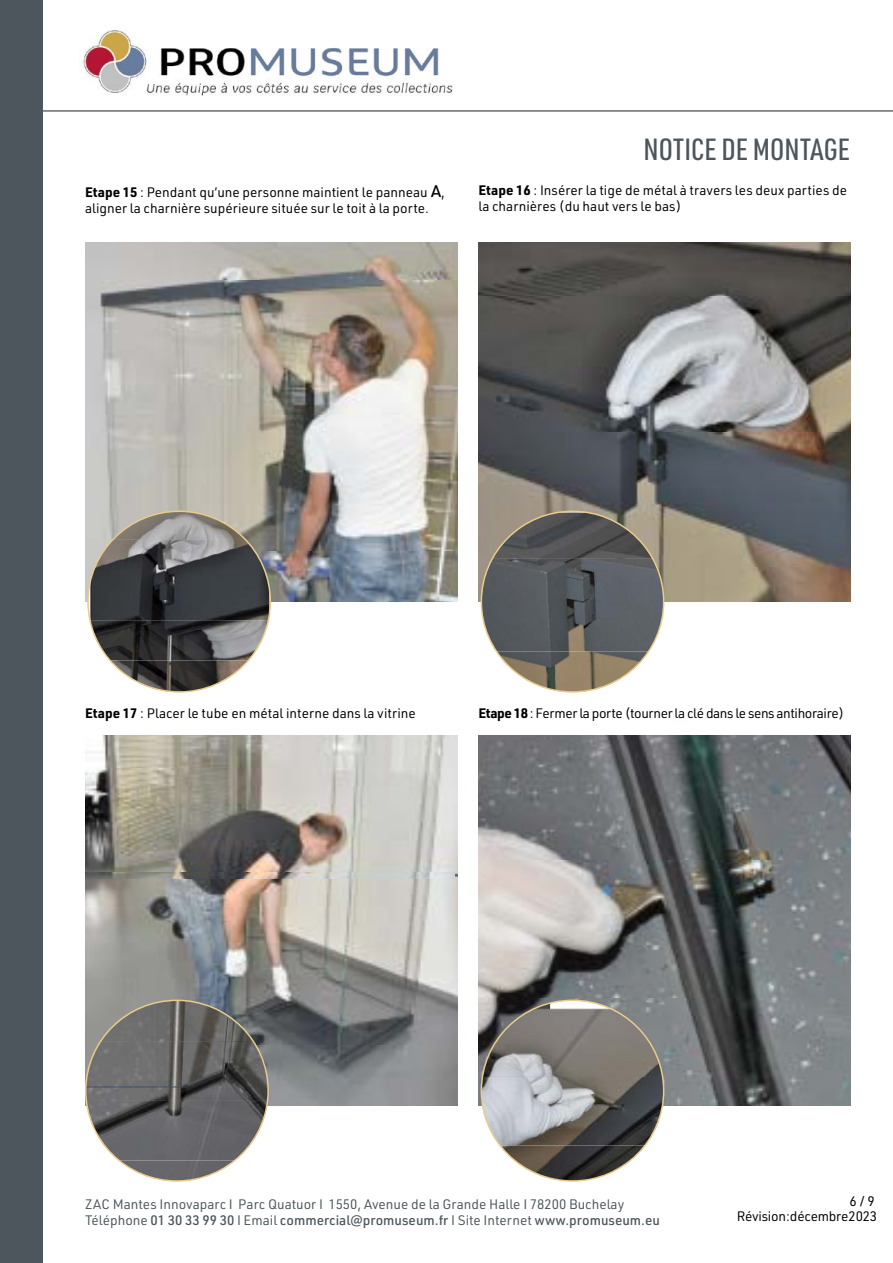
<style>
.page{position:relative;width:893px;height:1263px;background:#fff}
.page>*{position:absolute;margin:0;border:0;box-sizing:border-box;transform-origin:0 0}
.t1{font:500 30px "URWDIN Cond";color:#4c565c}
.t2{font:13.5px/16.2px "URWDIN";color:#000}
.t3{font:13.5px/16.2px "URWDIN";color:#4c565c}
.t4{font:13.5px "URWDIN";letter-spacing:-.03em;color:#000}
.t5{font:13.5px/14.9px "URWDIN";letter-spacing:-.02em;color:#000;text-align:right}
.s1{font-weight:700}
.s2{font-weight:500;font-size:16.5px}
.s3{font-weight:500}
</style>
<div class="page">
<div style="left:0;top:0;width:43px;height:1263px;background:#4c565c"></div>
<hr style="left:43px;top:110px;width:850px;height:2px;background:#636e75">
<img style="left:83px;top:26px;width:370px;height:70px">
<img style="left:85px;top:243px;width:372px;height:359px">
<img style="left:113px;top:511px;width:133px;height:29px">
<img style="left:91px;top:540px;width:177px;height:40px">
<img style="left:88px;top:580px;width:182px;height:40px">
<img style="left:90px;top:620px;width:178px;height:40px">
<img style="left:110px;top:660px;width:138px;height:31px">
<img style="left:478px;top:243px;width:372px;height:359px">
<img style="left:492px;top:512px;width:161px;height:46px">
<img style="left:481px;top:558px;width:183px;height:94px">
<img style="left:497px;top:652px;width:151px;height:38px">
<img style="left:85px;top:736px;width:372px;height:369px">
<img style="left:101px;top:1000px;width:152px;height:41px">
<img style="left:86px;top:1041px;width:182px;height:119px">
<img style="left:119px;top:1160px;width:116px;height:20px">
<img style="left:478px;top:736px;width:372px;height:369px">
<img style="left:535px;top:1000px;width:75px;height:8px">
<img style="left:481px;top:1008px;width:183px;height:137px">
<img style="left:500px;top:1145px;width:145px;height:36px">
<img style="left:85px;top:873px;width:370px;height:5px">
<h1 class="t1" style="left:644px;top:129px;width:208px">NOTICE DE MONTAGE</h1>
<p class="t2" style="left:85px;top:184px;width:361px"><span class="s1">Etape 15</span> : Pendant qu’une personne maintient le panneau <span class="s2">A</span>, aligner la charnière supérieure située sur le toit à la porte.</p>
<p class="t2" style="left:478px;top:182px;width:370px"><span class="s1">Etape 16</span> : Insérer la tige de métal à travers les deux parties de la charnières (du haut vers le bas)</p>
<p class="t2" style="left:85px;top:705px;width:332px"><span class="s1">Etape 17</span> : Placer le tube en métal interne dans la vitrine</p>
<p class="t4" style="left:478px;top:704px;width:367px"><span class="s1">Etape 18</span> : Fermer la porte (tourner la clé dans le sens antihoraire)</p>
<p class="t3" style="left:85px;top:1195px;width:576px">ZAC Mantes Innovaparc I Parc Quatuor I 1550, Avenue de la Grande Halle I 78200 Buchelay<br>Téléphone <span class="s3">01 30 33 99 30</span> I Email <span class="s3">commercial@promuseum.fr</span> I Site Internet <span class="s3">www.promuseum.eu</span></p>
<p class="t5" style="left:737px;top:1193px;width:142px">6 / 9<br>Révision : décembre 2023</p>
</div>
